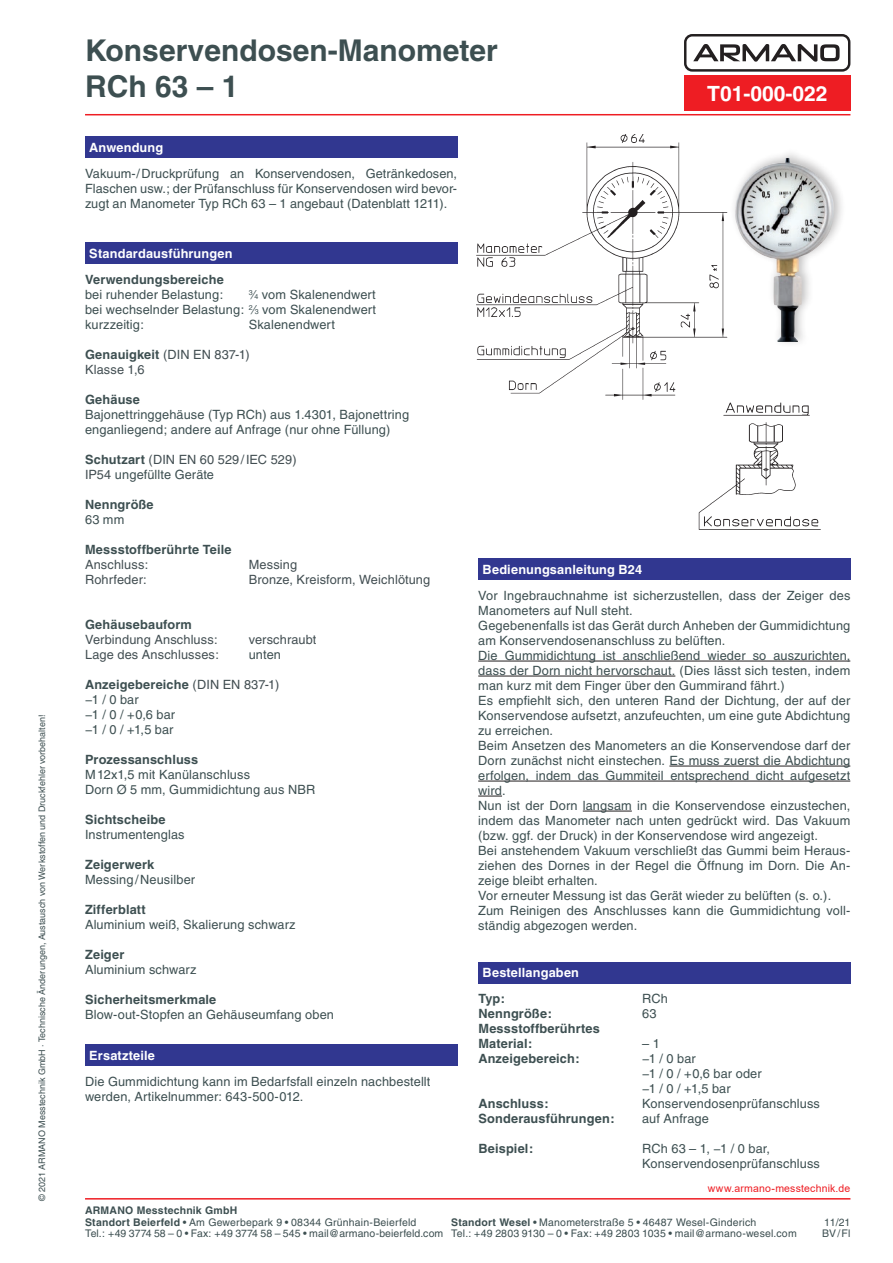
<style>
.page{position:relative;width:893px;height:1263px;background:#fff}
.page>*{position:absolute;margin:0;border:0;box-sizing:border-box;transform-origin:0 0}
.t1{font:700 30px/36px "Helvetica";color:#3d4f51}
.t2{font:700 21px "Helvetica";color:#fff}
.t3{font:12.75px/15px "Helvetica";letter-spacing:.01em;color:#3d4f51}
.t4{font:700 12.75px/15px "Helvetica";letter-spacing:.01em;color:#3d4f51}
.t5{font:12.75px/15px "Helvetica";letter-spacing:.01em;color:#424e52}
.t6{font:700 12.75px "Helvetica";letter-spacing:.01em;color:#fff}
.t7{font:10.5px/11.6px "Helvetica";letter-spacing:.015em;color:#3d4f51}
.t8{font:10.5px "Arial";letter-spacing:.015em;color:#ee1d23}
.t9{font:9px "Helvetica";color:#3d4f51}
.s1{font-size:7.05px}
.s2{font-weight:700;color:#3d4f51}
.s3{color:#3d4f51}
.s4{font-weight:700}
.s5{color:#424e52}
</style>
<div class="page">
<img style="left:476px;top:134px;width:252px;height:266px">
<img style="left:694px;top:397px;width:127px;height:133px">
<div style="left:85px;top:136px;width:372px;height:21px;background:#313790"></div>
<div style="left:85px;top:242px;width:372px;height:22px;background:#313790"></div>
<div style="left:85px;top:1044px;width:372px;height:21px;background:#313790"></div>
<hr style="left:478px;top:661px;width:372px;height:1px;background:#231f20">
<hr style="left:478px;top:676px;width:197px;height:1px;background:#231f20">
<hr style="left:669px;top:766px;width:181px;height:1px;background:#231f20">
<hr style="left:478px;top:781px;width:372px;height:1px;background:#231f20">
<svg style="left:478px;top:796px;width:24px;height:1px"></svg>
<hr style="left:583px;top:811px;width:49px;height:1px;background:#231f20">
<div style="left:478px;top:558px;width:372px;height:21px;background:#313790"></div>
<div style="left:478px;top:962px;width:372px;height:21px;background:#313790"></div>
<div style="left:729px;top:146px;width:117px;height:202px;background:#231f20;opacity:.3"></div>
<img style="left:733px;top:158px;width:102px;height:184px">
<hr style="left:85px;top:114px;width:765px;height:1px;background:#ee1d23">
<hr style="left:85px;top:1198px;width:765px;height:1px;background:#ee1d23">
<div style="left:684px;top:34px;width:166px;height:38px;border:2px solid #231f20;border-radius:7px"></div>
<svg style="left:693px;top:44px;width:147px;height:18px"></svg>
<div style="left:684px;top:75px;width:166px;height:36px;background:#ee1d23"></div>
<p class="t9" style="left:37px;top:1201px;width:488px;rotate:-90deg">© 2021 ARMANO Messtechnik GmbH · Technische Änderungen, Austausch von Werkstoffen und Druckfehler vorbehalten!</p>
<h1 class="t1" style="left:85px;top:32px;width:414px">Konservendosen-Manometer<br>RCh 63 – 1</h1>
<p class="t6" style="left:89px;top:139px;width:75px">Anwendung</p>
<p class="t3" style="left:85px;top:166px;width:374px;text-align:justify">Vakuum-/Druckprüfung an Konservendosen, Getränkedosen, Flaschen usw.; der Prüfanschluss für Konservendosen wird bevor&shy;zugt an Manometer Typ RCh 63 – 1 angebaut (Datenblatt 1211).</p>
<p class="t6" style="left:89px;top:246px;width:145px">Standardausführungen</p>
<p class="t4" style="left:85px;top:272px;width:140px">Verwendungsbereiche</p>
<p class="t3" style="left:85px;top:287px;width:140px">bei ruhender Belastung:</p>
<p class="t3" style="left:85px;top:287px;width:293px;text-align:justify;text-indent:164px"><sup>3</sup>⁄<span class="s1">4</span> vom Skalenendwert bei wechselnder Belastung: <sup>2</sup>⁄<span class="s1">3</span> vom Skalenendwert kurzzeitig:</p>
<p class="t3" style="left:249px;top:317px;width:88px">Skalenendwert</p>
<h2 class="t2" style="left:707px;top:81px;width:122px">T01-000-022</h2>
<p class="t5" style="left:85px;top:347px;width:166px"><span class="s2">Genauigkeit</span> (DIN EN 837-1)<br>Klasse 1,6</p>
<p class="t4" style="left:85px;top:392px;width:56px">Gehäuse</p>
<p class="t3" style="left:85px;top:407px;width:326px">Bajonettringgehäuse (Typ RCh) aus 1.4301, Bajonettring enganliegend; andere auf Anfrage (nur ohne Füllung)</p>
<p class="t5" style="left:85px;top:452px;width:213px"><span class="s2">Schutzart</span> (DIN EN 60 529/IEC 529)<br>IP54 <span class="s3">ungefüllte Geräte</span></p>
<p class="t4" style="left:85px;top:497px;width:70px">Nenngröße</p>
<p class="t3" style="left:85px;top:512px;width:41px">63 mm</p>
<p class="t4" style="left:85px;top:542px;width:148px">Messstoffberührte Teile</p>
<p class="t5" style="left:85px;top:557px;width:65px">Anschluss:</p>
<p class="t5" style="left:249px;top:557px;width:50px">Messing</p>
<p class="t5" style="left:85px;top:572px;width:63px">Rohrfeder:</p>
<p class="t5" style="left:249px;top:572px;width:183px">Bronze, Kreisform, Weichlötung</p>
<p class="t4" style="left:85px;top:617px;width:108px">Gehäusebauform</p>
<p class="t5" style="left:85px;top:632px;width:134px">Verbindung Anschluss:</p>
<p class="t5" style="left:249px;top:632px;width:69px">verschraubt</p>
<p class="t5" style="left:85px;top:647px;width:135px">Lage des Anschlusses:</p>
<p class="t3" style="left:249px;top:647px;width:34px">unten</p>
<p class="t3" style="left:85px;top:677px;width:196px"><span class="s4">Anzeigebereiche</span> <span class="s5">(DIN EN 837-1) </span>−1 / 0 bar<br>−1 / 0 / +0,6 bar<br>−1 / 0 / +1,5 bar</p>
<p class="t4" style="left:85px;top:752px;width:115px">Prozessanschluss</p>
<p class="t3" style="left:85px;top:767px;width:232px">M12x1,5 mit Kanülanschluss<br>Dorn Ø 5 mm, Gummidichtung aus NBR</p>
<p class="t4" style="left:85px;top:812px;width:82px">Sichtscheibe</p>
<p class="t3" style="left:85px;top:827px;width:101px">Instrumentenglas</p>
<p class="t4" style="left:85px;top:857px;width:71px">Zeigerwerk</p>
<p class="t3" style="left:85px;top:872px;width:112px">Messing/Neusilber</p>
<p class="t4" style="left:85px;top:902px;width:62px">Zifferblatt</p>
<p class="t3" style="left:85px;top:917px;width:212px">Aluminium weiß, Skalierung schwarz</p>
<p class="t4" style="left:85px;top:947px;width:41px">Zeiger</p>
<p class="t3" style="left:85px;top:962px;width:113px">Aluminium schwarz</p>
<p class="t4" style="left:85px;top:992px;width:133px">Sicherheitsmerkmale</p>
<p class="t3" style="left:85px;top:1007px;width:250px">Blow-out-Stopfen an Gehäuseumfang oben</p>
<p class="t6" style="left:89px;top:1047px;width:67px">Ersatzteile</p>
<p class="t3" style="left:85px;top:1074px;width:347px">Die Gummidichtung kann im Bedarfsfall einzeln nachbestellt werden, Artikelnummer: 643-500-012.</p>
<p class="t7" style="left:85px;top:1205px;width:360px"><span class="s4">ARMANO Messtechnik GmbH<br>Standort Beierfeld</span> • Am Gewerbepark 9 • 08344 Grünhain-Beierfeld<br>Tel.: +49 3774 58 – 0 • Fax: +49 3774 58 – 545 • mail@armano-beierfeld.com</p>
<p class="t6" style="left:483px;top:561px;width:161px">Bedienungsanleitung B24</p>
<p class="t3" style="left:478px;top:588px;width:374px">Vor Ingebrauchnahme ist sicherzustellen, dass der Zeiger des Manometers auf Null steht.<br>Gegebenenfalls ist das Gerät durch Anheben der Gummidichtung am Konservendosenanschluss zu belüften.<br>Die Gummidichtung ist anschließend wieder so auszurichten, dass der Dorn nicht hervorschaut. (Dies lässt sich testen, indem man kurz mit dem Finger über den Gummirand fährt.)<br>Es empfiehlt sich, den unteren Rand der Dichtung, der auf der Konservendose aufsetzt, anzufeuchten, um eine gute Abdichtung zu erreichen.<br>Beim Ansetzen des Manometers an die Konservendose darf der Dorn zunächst nicht einstechen. Es muss zuerst die Abdichtung erfolgen, indem das Gummiteil entsprechend dicht aufgesetzt wird.<br>Nun ist der Dorn langsam in die Konservendose einzustechen, indem das Manometer nach unten gedrückt wird. Das Vakuum (bzw. ggf. der Druck) in der Konservendose wird angezeigt.<br>Bei anstehendem Vakuum verschließt das Gummi beim Heraus&shy;ziehen des Dornes in der Regel die Öffnung im Dorn. Die An&shy;zeige bleibt erhalten.<br>Vor erneuter Messung ist das Gerät wieder zu belüften (s. o.).<br>Zum Reinigen des Anschlusses kann die Gummidichtung voll&shy;ständig abgezogen werden.</p>
<p class="t6" style="left:483px;top:965px;width:98px">Bestellangaben</p>
<p class="t4" style="left:478px;top:991px;width:28px">Typ:</p>
<p class="t3" style="left:642px;top:991px;width:27px">RCh</p>
<p class="t4" style="left:478px;top:1006px;width:75px">Nenngröße:</p>
<p class="t3" style="left:642px;top:1006px;width:16px">63</p>
<p class="t4" style="left:478px;top:1021px;width:123px">Messstoffberührtes<br>Material:</p>
<p class="t3" style="left:642px;top:1036px;width:19px">– 1</p>
<p class="t4" style="left:478px;top:1051px;width:103px">Anzeigebereich:</p>
<p class="t3" style="left:642px;top:1051px;width:121px">−1 / 0 bar<br>−1 / 0 / +0,6 bar oder −1 / 0 / +1,5 bar</p>
<p class="t4" style="left:478px;top:1096px;width:72px">Anschluss:</p>
<p class="t3" style="left:642px;top:1096px;width:179px">Konservendosenprüfanschluss</p>
<p class="t4" style="left:478px;top:1111px;width:138px">Sonderausführungen:</p>
<p class="t3" style="left:642px;top:1111px;width:68px">auf Anfrage</p>
<p class="t4" style="left:478px;top:1141px;width:56px">Beispiel:</p>
<p class="t3" style="left:642px;top:1141px;width:179px">RCh 63 – 1, −1 / 0 bar,<br>Konservendosenprüfanschluss</p>
<p class="t8" style="left:708px;top:1181px;width:144px">www.armano-messtechnik.de</p>
<p class="t7" style="left:822px;top:1216px;width:30px">11/21<br>BV/Fl</p>
<p class="t7" style="left:451px;top:1216px;width:347px"><span class="s4">Standort Wesel</span> • Manometerstraße 5 • 46487 Wesel-Ginderich<br>Tel.: +49 2803 9130 – 0 • Fax: +49 2803 1035 • mail@armano-wesel.com</p>
</div>
